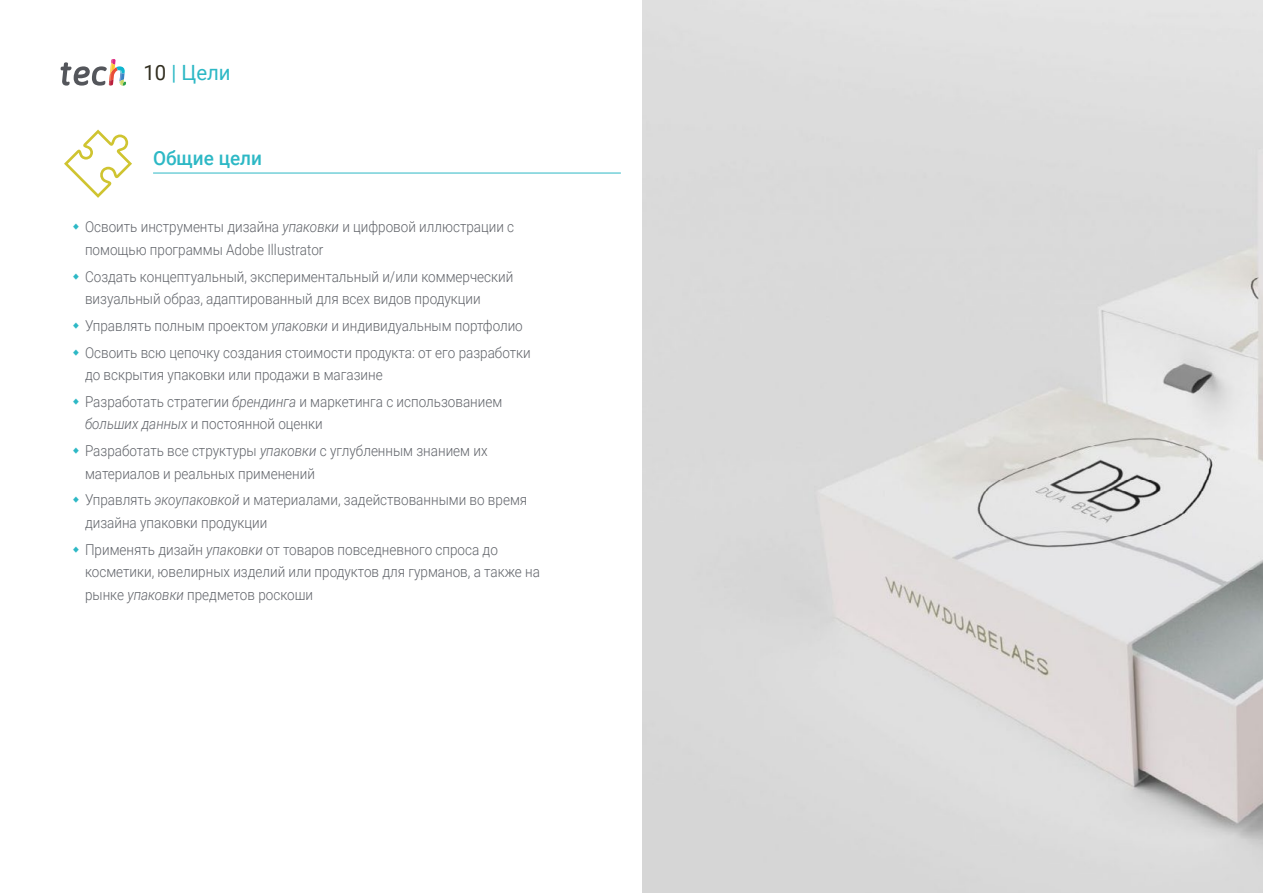
<style>
.page{position:relative;width:1263px;height:893px;background:#fff}
.page>*{position:absolute;margin:0;border:0;box-sizing:border-box;transform-origin:0 0}
.t1{font:21px "Roboto";color:#2db8c5}
.t2{font:500 19.5px "Roboto";color:#2db8c5}
.t3{font:300 15px/26.7px "Roboto";color:#61646a;scale:.9 1}
.s1{color:#312e20}
.s2{font-style:italic}
</style>
<div class="page">
<hr style="left:153px;top:173px;width:468px;height:1px;background:#2db8c5">
<svg style="left:64px;top:130px;width:68px;height:68px"></svg>
<img style="left:642px;top:0;width:621px;height:893px">
<svg style="left:61px;top:59px;width:65px;height:27px"></svg>
<h1 class="t1" style="left:144px;top:57px;width:89px"><span class="s1">10</span> | Цели</h1>
<h2 class="t2" style="left:153px;top:144px;width:110px">Общие цели</h2>
<p class="t3" style="left:85px;top:215px;width:478px;line-height:22.5px">Освоить инструменты дизайна <span class="s2">упаковки</span> и цифровой иллюстрации с помощью программы Adobe Illustrator</p>
<p class="t3" style="left:85px;top:264px;width:477px;line-height:22.5px">Создать концептуальный, экспериментальный и/или коммерческий визуальный образ, адаптированный для всех видов продукции</p>
<p class="t3" style="left:85px;top:312px;width:497px">Управлять полным проектом <span class="s2">упаковки</span> и индивидуальным портфолио<br>Освоить всю цепочку создания стоимости продукта: от его разработки</p>
<p class="t3" style="left:85px;top:361px;width:465px">до вскрытия упаковки или продажи в магазине<br>Разработать стратегии <span class="s2">брендинга</span> и маркетинга с использованием</p>
<p class="t3" style="left:85px;top:410px;width:449px"><span class="s2">больших данных</span> и постоянной оценки<br>Разработать все структуры <span class="s2">упаковки</span> с углубленным знанием их</p>
<p class="t3" style="left:85px;top:459px;width:493px">материалов и реальных применений<br>Управлять <span class="s2">экоупаковкой</span> и материалами, задействованными во время</p>
<p class="t3" style="left:85px;top:509px;width:460px">дизайна упаковки продукции<br>Применять дизайн <span class="s2">упаковки</span> от товаров повседневного спроса до</p>
<p class="t3" style="left:85px;top:560px;width:507px;line-height:22.5px">косметики, ювелирных изделий или продуктов для гурманов, а также на рынке <span class="s2">упаковки</span> предметов роскоши</p>
</div>
